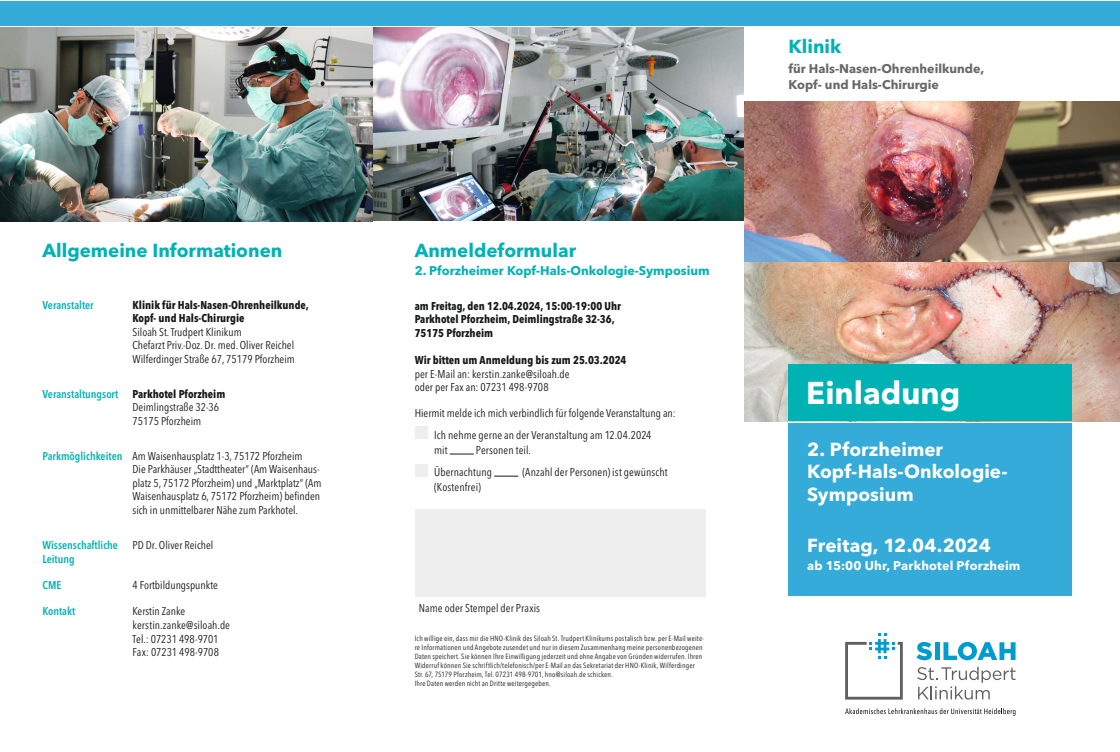
<style>
.page{position:relative;width:1120px;height:752px;background:#fff}
.page>*{position:absolute;margin:0;border:0;box-sizing:border-box;transform-origin:0 0}
.t1{font:700 31.25px "Avenir Next LT Pro";color:#fff}
.t2{font:700 18.75px/22.5px "Avenir Next LT Pro";color:#fff}
.t3{font:700 18.75px "Avenir Next LT Pro";color:#00b2b3}
.t4{font:700 12.5px/16.2px "Avenir Next LT Pro";color:#676766}
.t5{font:700 12.5px "Avenir Next LT Pro";color:#00b2b3}
.t6{font:700 12.5px "Avenir Next LT Pro";letter-spacing:.015em;color:#fff}
.t7{font:condensed 11.25px/13.5px "Avenir Next LT Pro";color:#171818}
.t8{font:700 condensed 11.25px/13.5px "Avenir Next LT Pro";color:#171818}
.t9{font:600 condensed 11.25px "Avenir Next LT Pro";color:#00b2b3}
.t10{font:condensed 7.5px/9px "Avenir Next LT Pro";letter-spacing:.02em;color:#171818}
.s1{font-weight:600;color:#00b2b3}
</style>
<div class="page">
<img style="left:744px;top:261px;width:376px;height:160px">
<div style="left:415px;top:509px;width:290px;height:87px;background:#eee"></div>
<img style="left:744px;top:102px;width:376px;height:159px">
<div style="left:0;top:1px;width:762px;height:25px;background:#34abd8"></div>
<div style="left:762px;top:1px;width:358px;height:25px;background:#34abd8"></div>
<img style="left:0;top:27px;width:743px;height:194px">
<div style="left:415px;top:426px;width:12px;height:13px;background:#eee"></div>
<svg style="left:450px;top:453px;width:24px;height:1px"></svg>
<div style="left:415px;top:463px;width:12px;height:13px;background:#eee"></div>
<svg style="left:494px;top:475px;width:24px;height:1px"></svg>
<div style="left:788px;top:364px;width:284px;height:57px;background:#00b2b3"></div>
<div style="left:788px;top:423px;width:284px;height:171px;background:#34abd8"></div>
<svg style="left:916px;top:642px;width:16px;height:18px"></svg>
<hr style="left:935px;top:642px;width:4px;height:17px;background:#009cd0">
<svg style="left:943px;top:641px;width:72px;height:19px"></svg>
<svg style="left:917px;top:666px;width:98px;height:33px"></svg>
<svg style="left:845px;top:633px;width:58px;height:66px"></svg>
<svg style="left:845px;top:708px;width:170px;height:7px"></svg>
<h2 class="t3" style="left:43px;top:239px;width:241px">Allgemeine Informationen</h2>
<p class="t9" style="left:43px;top:297px;width:53px">Veranstalter</p>
<p class="t8" style="left:133px;top:297px;width:178px">Klinik für Hals-Nasen-Ohrenheilkunde,<br>Kopf- und Hals-Chirurgie</p>
<p class="t7" style="left:133px;top:324px;width:164px">Siloah St. Trudpert Klinikum<br>Chefarzt Priv.-Doz. Dr. med. Oliver Reichel<br>Wilferdinger Straße 67, 75179 Pforzheim</p>
<p class="t9" style="left:43px;top:386px;width:77px">Veranstaltungsort</p>
<p class="t8" style="left:133px;top:386px;width:94px">Parkhotel Pforzheim</p>
<p class="t7" style="left:133px;top:400px;width:88px">Deimlingstraße 32-36<br>75175 Pforzheim</p>
<p class="t7" style="left:133px;top:448px;width:190px;text-indent:-90px"><span class="s1">Parkmöglichkeiten</span> Am Waisenhausplatz 1-3, 75172 Pforzheim<br>Die Parkhäuser „Stadttheater“ (Am Waisenhaus&shy;platz 5, 75172 Pforzheim) und „Marktplatz“ (Am Waisenhausplatz 6, 75172 Pforzheim) befinden sich in unmittelbarer Nähe zum Parkhotel.</p>
<p class="t9" style="left:43px;top:537px;width:77px">Wissenschaftliche</p>
<p class="t7" style="left:133px;top:537px;width:82px">PD Dr. Oliver Reichel</p>
<p class="t9" style="left:43px;top:551px;width:34px">Leitung</p>
<p class="t9" style="left:43px;top:577px;width:20px">CME</p>
<p class="t7" style="left:133px;top:577px;width:87px">4 Fortbildungspunkte</p>
<p class="t9" style="left:43px;top:604px;width:34px">Kontakt</p>
<p class="t7" style="left:133px;top:604px;width:99px">Kerstin Zanke kerstin.zanke@siloah.de<br>Tel.: 07231 498-9701<br>Fax: 07231 498-9708</p>
<h2 class="t3" style="left:415px;top:239px;width:163px">Anmeldeformular</h2>
<p class="t5" style="left:415px;top:262px;width:296px">2. Pforzheimer Kopf-Hals-Onkologie-Symposium</p>
<p class="t8" style="left:415px;top:298px;width:208px">am Freitag, den 12.04.2024, 15:00-19:00 Uhr<br>Parkhotel Pforzheim, Deimlingstraße 32-36,<br>75175 Pforzheim</p>
<p class="t8" style="left:415px;top:353px;width:213px">Wir bitten um Anmeldung bis zum 25.03.2024</p>
<p class="t7" style="left:415px;top:366px;width:156px">per E-Mail an: kerstin.zanke@siloah.de oder per Fax an: 07231 498-9708</p>
<p class="t7" style="left:415px;top:401px;width:263px;line-height:22.4px;text-align:center">Hiermit melde ich mich verbindlich für folgende Veranstaltung an:<br>Ich nehme gerne an der Veranstaltung am 12.04.2024</p>
<p class="t7" style="left:434px;top:443px;width:15px">mit</p>
<p class="t7" style="left:434px;top:439px;width:98px;line-height:22.1px;text-indent:42px">Personen teil.<br>Übernachtung</p>
<p class="t7" style="left:522px;top:465px;width:147px">(Anzahl der Personen) ist gewünscht</p>
<p class="t7" style="left:434px;top:480px;width:48px">(Kostenfrei)</p>
<p class="t7" style="left:419px;top:601px;width:123px">Name oder Stempel der Praxis</p>
<p class="t10" style="left:415px;top:633px;width:291px">Ich willige ein, dass mir die HNO-Klinik des Siloah St. Trudpert Klinikums postalisch bzw. per E-Mail weite&shy;re Informationen und Angebote zusendet und nur in diesem Zusammenhang meine personenbezogenen Daten speichert. Sie können Ihre Einwilligung jederzeit und ohne Angabe von Gründen widerrufen. Ihren Widerruf können Sie schriftlich/telefonisch/per E-Mail an das Sekretariat der HNO-Klinik, Wilferdinger Str. 67, 75179 Pforzheim, Tel. 07231 498-9701, hno@siloah.de schicken.<br>Ihre Daten werden nicht an Dritte weitergegeben.</p>
<h2 class="t3" style="left:788px;top:35px;width:54px">Klinik</h2>
<p class="t4" style="left:788px;top:60px;width:197px">für Hals-Nasen-Ohrenheilkunde,<br>Kopf- und Hals-Chirurgie</p>
<h1 class="t1" style="left:806px;top:373px;width:155px">Einladung</h1>
<h2 class="t2" style="left:807px;top:437px;width:202px">2. Pforzheimer<br>Kopf-Hals-Onkologie-<br>Symposium</h2>
<h2 class="t2" style="left:807px;top:533px;width:185px">Freitag, 12.04.2024</h2>
<p class="t6" style="left:807px;top:558px;width:215px">ab 15:00 Uhr, Parkhotel Pforzheim</p>
</div>
